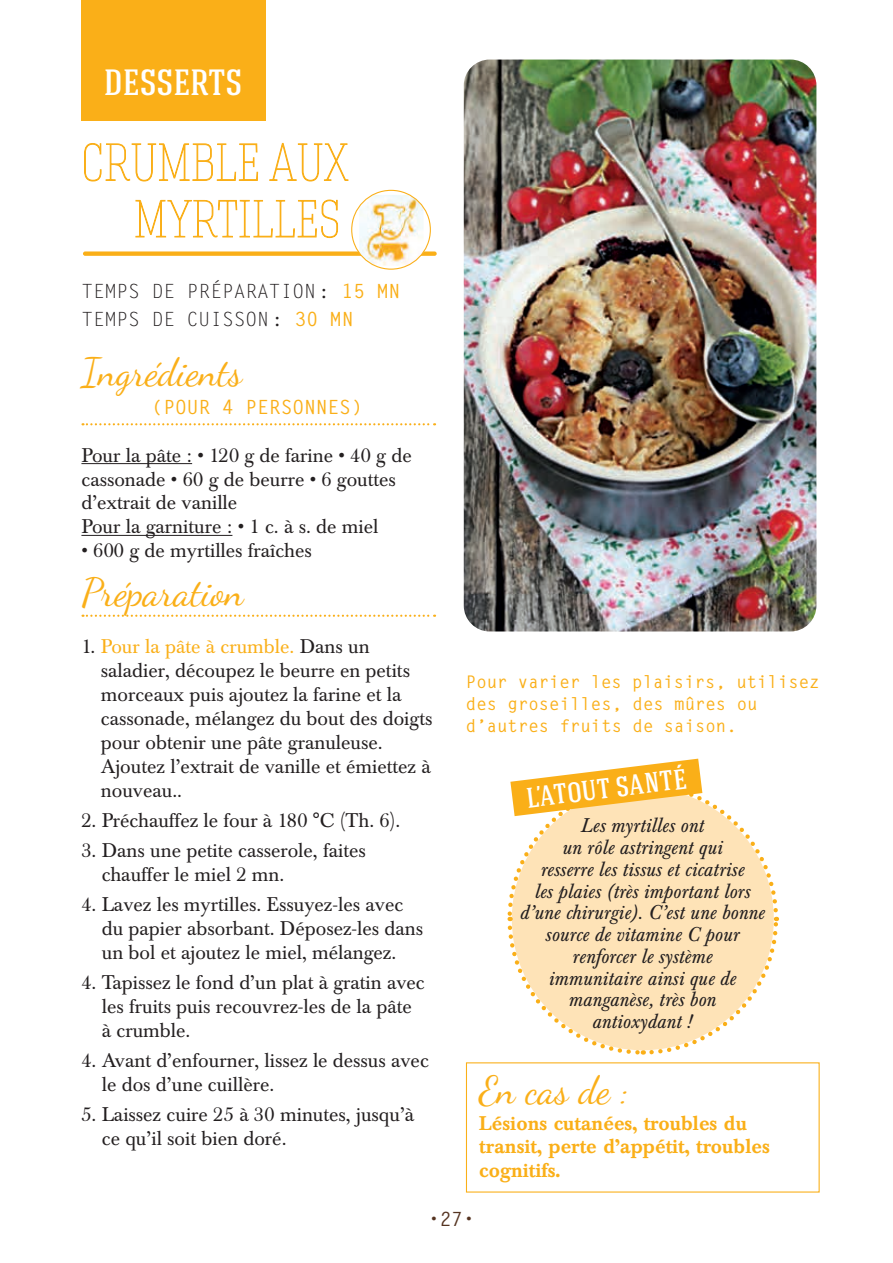
<style>
.page{position:relative;width:893px;height:1263px;background:#fff}
.page>*{position:absolute;margin:0;border:0;box-sizing:border-box;transform-origin:0 0}
.t1{font:39.15px "Dancing Script";color:#faaf18}
.t2{font:500 36.9px "Hagin Caps";color:#fff}
.t3{font:500 36.45px "Hagin Caps";color:#fff}
.t4{font:500 28.2px "Hagin Caps";color:#fff}
.t5{font:19.65px/23.9px "Baskerville BE";color:#231f20}
.t6{font:italic 19.65px/21.8px "Baskerville BE";color:#231f20;text-align:center}
.t7{font:500 19.65px/23.9px "Baskerville BE";color:#faaf18}
.t8{font:19.65px/28.2px "Letter Gothic";color:#231f20}
.t9{font:700 19.65px "Letter Gothic";color:#faaf18}
.t10{font:700 19.65px "Letter Gothic";color:#553421}
.t11{font:700 17.4px/21.8px "Letter Gothic";color:#faaf18}
.s1{font-weight:700;color:#faaf18}
.s2{color:#faaf18}
</style>
<div class="page">
<div style="left:83px;top:251px;width:354px;height:5px;background:#faaf18;border-radius:2px"></div>
<svg style="left:84px;top:143px;width:174px;height:39px"></svg>
<svg style="left:269px;top:142px;width:80px;height:40px"></svg>
<svg style="left:135px;top:199px;width:203px;height:40px"></svg>
<svg style="left:352px;top:190px;width:78px;height:79px"></svg>
<img style="left:359px;top:195px;width:65px;height:71px">
<div style="left:351px;top:190px;width:80px;height:80px;border:1px solid #faaf18;border-radius:50%"></div>
<svg style="left:507px;top:790px;width:272px;height:265px"></svg>
<svg style="left:510px;top:759px;width:192px;height:57px"></svg>
<hr style="left:81px;top:463px;width:111px;height:1px;background:#231f20">
<hr style="left:81px;top:535px;width:151px;height:1px;background:#231f20">
<svg style="left:83px;top:423px;width:352px;height:2px"></svg>
<svg style="left:83px;top:615px;width:352px;height:2px"></svg>
<img style="left:464px;top:60px;width:352px;height:571px">
<div style="left:82px;top:0;width:182px;height:121px;background:#faaf18"></div>
<h3 class="t3" style="left:104px;top:59px;width:140px">DESSERTS</h3>
<h2 class="t2" style="left:104px;top:60px;width:142px">DESSERTS</h2>
<p class="t8" style="left:81px;top:277px;width:320px">TEMPS DE PRÉPARATION : <span class="s1">15 MN<br></span>TEMPS DE CUISSON : <span class="s1">30 MN</span></p>
<h1 class="t1" style="left:81px;top:349px;width:162px">Ingrédients</h1>
<p class="t9" style="left:152px;top:395px;width:212px">(POUR 4 PERSONNES)</p>
<p class="t5" style="left:81px;top:443px;width:332px">Pour la pâte : • 120 g de farine • 40 g de cassonade • 60 g de beurre • 6 gouttes d’extrait de vanille<br>Pour la garniture : • 1 c. à s. de miel</p>
<p class="t5" style="left:81px;top:539px;width:232px">• 600 g de myrtilles fraîches</p>
<h1 class="t1" style="left:81px;top:569px;width:164px">Préparation</h1>
<p class="t5" style="left:101px;top:635px;width:333px;text-indent:-19px">1. <span class="s2">Pour la pâte à crumble.</span> Dans un saladier, découpez le beurre en petits morceaux puis ajoutez la farine et la cassonade, mélangez du bout des doigts pour obtenir une pâte granuleuse.<br>Ajoutez l’extrait de vanille et émiettez à nouveau..</p>
<p class="t5" style="left:81px;top:808px;width:320px">2. Préchauffez le four à 180 °C (Th. 6).</p>
<p class="t5" style="left:102px;top:839px;width:266px;text-indent:-20px">3. Dans une petite casserole, faites chauffer le miel 2 mn.</p>
<p class="t5" style="left:102px;top:893px;width:323px;text-indent:-20px">4. Lavez les myrtilles. Essuyez-les avec du papier absorbant. Déposez-les dans un bol et ajoutez le miel, mélangez.</p>
<p class="t5" style="left:102px;top:971px;width:325px;text-indent:-20px">4. Tapissez le fond d’un plat à gratin avec les fruits puis recouvrez-les de la pâte à crumble.</p>
<p class="t5" style="left:102px;top:1048px;width:329px;text-indent:-20px">4. Avant d’enfourner, lissez le dessus avec le dos d’une cuillère.</p>
<p class="t5" style="left:102px;top:1102px;width:314px;text-indent:-20px">5. Laissez cuire 25 à 30 minutes, jusqu’à ce qu’il soit bien doré.</p>
<p class="t11" style="left:466px;top:671px;width:355px">Pour varier les plaisirs, utilisez des groseilles, des mûres ou d’autres fruits de saison.</p>
<h3 class="t4" style="left:524px;top:780px;width:162px;rotate:-7deg">L’ATOUT SANTÉ</h3>
<p class="t6" style="left:519px;top:816px;width:246px">Les myrtilles ont<br>un rôle astringent qui<br>resserre les tissus et cicatrise<br>les plaies (très important lors d’une chirurgie). C’est une bonne source de vitamine C pour renforcer le système<br>immunitaire ainsi que de manganèse, très bon<br>antioxydant !</p>
<h1 class="t1" style="left:479px;top:1067px;width:151px">En cas de :</h1>
<p class="t7" style="left:479px;top:1111px;width:292px">Lésions cutanées, troubles du transit, perte d’appétit, troubles cognitifs.</p>
<p class="t10" style="left:428px;top:1207px;width:48px">•27•</p>
</div>
